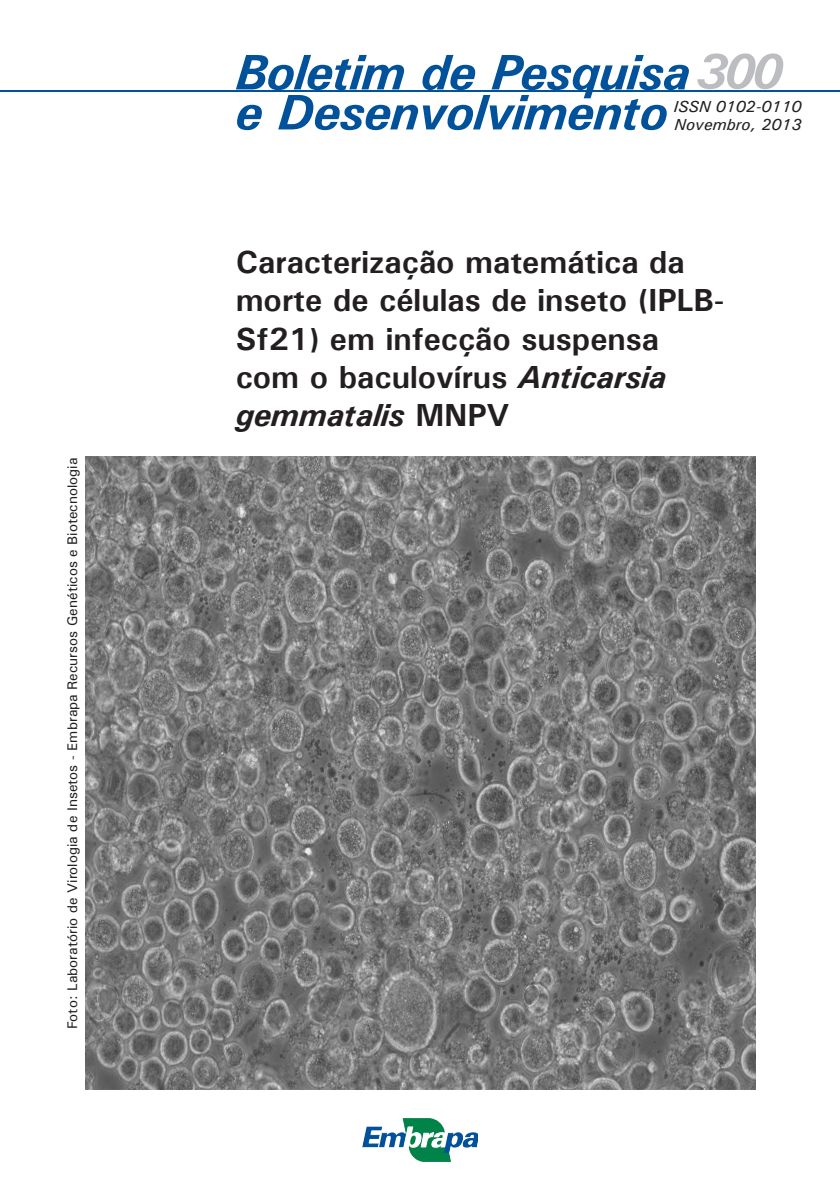
<style>
.page{position:relative;width:840px;height:1191px;background:#fff}
.page>*{position:absolute;margin:0;border:0;box-sizing:border-box;transform-origin:0 0}
.t1{font:italic 700 50px "Univers";letter-spacing:-.01em;color:#01519b}
.Título_da_publicação{font:700 32px/38.4px "Univers";color:#231f20}
.t2{font:italic 16px "Univers";color:#231f20}
.texto_corrido{font:14px "Univers";color:#231f20}
.s1{color:#bcbdc0}
.s2{font-style:italic}
</style>
<div class="page">
<hr style="left:0;top:90px;width:839px;height:2px;background:#01519b">
<img style="left:362px;top:1118px;width:115px;height:43px">
<img style="left:85px;top:457px;width:669px;height:632px">
<p class="texto_corrido" style="left:64px;top:1029px;width:573px;rotate:-90deg">Foto: Laboratório de Virologia de Insetos - Embrapa Recursos Genéticos e Biotecnologia</p>
<p class="t1" style="left:235px;top:42px;width:548px">Boletim de Pesquisa<span class="s1">300</span></p>
<p class="t1" style="left:235px;top:82px;width:434px">e Desenvolvimento</p>
<p class="t2" style="left:673px;top:96px;width:129px">ISSN 0102-0110</p>
<p class="t2" style="left:674px;top:114px;width:129px">Novembro, 2013</p>
<p class="Título_da_publicação" style="left:235px;top:242px;width:490px">Caracterização matemática da morte de células de inseto (IPLB-<br>Sf21) em infecção suspensa com o baculovírus <span class="s2">Anticarsia gemmatalis</span> MNPV</p>
</div>
